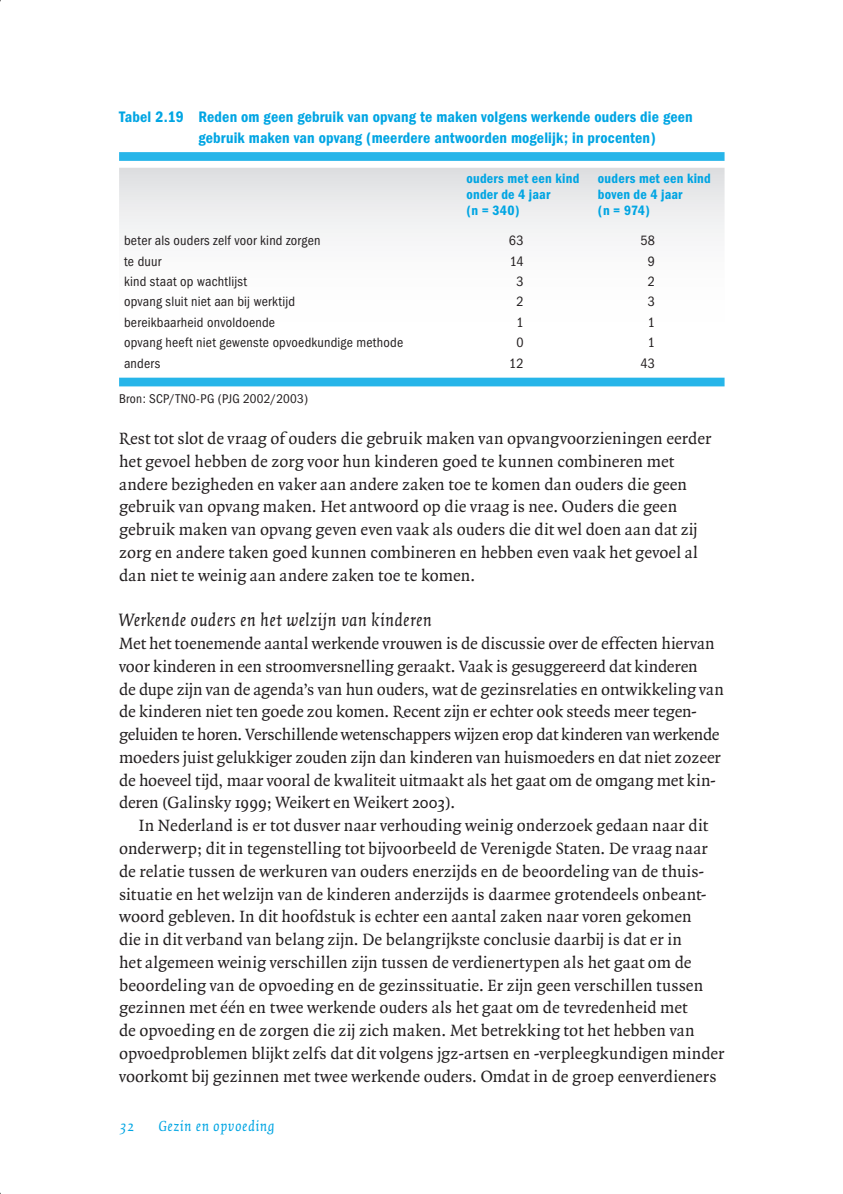
<style>
.page{position:relative;width:843px;height:1194px;background:#fff}
.page>*{position:absolute;margin:0;border:0;box-sizing:border-box;transform-origin:0 0}
.t1{font:italic 19.25px "Quadraat";letter-spacing:.015em;color:#231f20}
.t2{font:17.5px/22.8px "Quadraat";color:#231f20}
.t3{font:600 condensed 15.75px/21px "Franklin Gothic";letter-spacing:.01em;color:#00a5e3}
.t4{font:italic 15.75px "Quadraat";letter-spacing:.04em;color:#00a5e3}
.t5{font:condensed 14px "Franklin Gothic";letter-spacing:.015em;color:#231f20}
.t6{font:600 condensed 14px/15.8px "Franklin Gothic";letter-spacing:.015em;color:#00a5e3}
.t7{font:condensed 13.12px "Franklin Gothic";letter-spacing:.02em;color:#231f20}
</style>
<div class="page">
<div style="left:119px;top:152px;width:605px;height:9px;background:#27b5e9"></div>
<div style="left:119px;top:377px;width:605px;height:9px;background:#27b5e9"></div>
<svg style="left:119px;top:168px;width:605px;height:69px"></svg>
<p class="t3" style="left:198px;top:107px;width:496px;text-indent:-79px">Tabel 2.19 Reden om geen gebruik van opvang te maken volgens werkende ouders die geen gebruik maken van opvang (meerdere antwoorden mogelijk; in procenten)</p>
<p class="t6" style="left:466px;top:171px;width:114px">ouders met een kind onder de 4 jaar<br>(n = 340)</p>
<p class="t6" style="left:598px;top:171px;width:114px">ouders met een kind boven de 4 jaar<br>(n = 974)</p>
<p class="t5" style="left:124px;top:232px;width:198px">beter als ouders zelf voor kind zorgen</p>
<p class="t5" style="left:509px;top:232px;width:16px">63</p>
<p class="t5" style="left:640px;top:232px;width:16px">58</p>
<p class="t5" style="left:124px;top:253px;width:39px">te duur</p>
<p class="t5" style="left:510px;top:253px;width:15px">14</p>
<p class="t5" style="left:648px;top:253px;width:9px">9</p>
<p class="t5" style="left:124px;top:273px;width:124px">kind staat op wachtlijst</p>
<p class="t5" style="left:516px;top:273px;width:9px">3</p>
<p class="t5" style="left:648px;top:273px;width:9px">2</p>
<p class="t5" style="left:124px;top:294px;width:173px">opvang sluit niet aan bij werktijd</p>
<p class="t5" style="left:516px;top:294px;width:9px">2</p>
<p class="t5" style="left:648px;top:294px;width:9px">3</p>
<p class="t5" style="left:124px;top:314px;width:153px">bereikbaarheid onvoldoende</p>
<p class="t5" style="left:516px;top:314px;width:9px">1</p>
<p class="t5" style="left:648px;top:314px;width:9px">1</p>
<p class="t5" style="left:124px;top:335px;width:281px">opvang heeft niet gewenste opvoedkundige methode</p>
<p class="t5" style="left:516px;top:335px;width:9px">0</p>
<p class="t5" style="left:648px;top:335px;width:9px">1</p>
<p class="t5" style="left:124px;top:355px;width:38px">anders</p>
<p class="t5" style="left:509px;top:355px;width:16px">12</p>
<p class="t5" style="left:640px;top:355px;width:16px">43</p>
<p class="t7" style="left:119px;top:391px;width:190px">Bron: SCP/TNO-PG (PJG 2002/2003)</p>
<p class="t2" style="left:119px;top:427px;width:593px">Rest tot slot de vraag of ouders die gebruik maken van opvangvoorzieningen eerder het gevoel hebben de zorg voor hun kinderen goed te kunnen combineren met andere bezigheden en vaker aan andere zaken toe te komen dan ouders die geen gebruik van opvang maken. Het antwoord op die vraag is nee. Ouders die geen gebruik maken van opvang geven even vaak als ouders die dit wel doen aan dat zij zorg en andere taken goed kunnen combineren en hebben even vaak het gevoel al dan niet te weinig aan andere zaken toe te komen.</p>
<p class="t1" style="left:119px;top:610px;width:314px">Werkende ouders en het welzijn van kinderen</p>
<p class="t2" style="left:119px;top:632px;width:606px">Met het toenemende aantal werkende vrouwen is de discussie over de effecten hiervan voor kinderen in een stroomversnelling geraakt. Vaak is gesuggereerd dat kinderen<br>de dupe zijn van de agenda’s van hun ouders, wat de gezinsrelaties en ontwikkeling van de kinderen niet ten goede zou komen. Recent zijn er echter ook steeds meer tegen&shy;geluiden te horen. Verschillende wetenschappers wijzen erop dat kinderen van werkende moeders juist gelukkiger zouden zijn dan kinderen van huismoeders en dat niet zozeer de hoeveel tijd, maar vooral de kwaliteit uitmaakt als het gaat om de omgang met kin&shy;deren (Galinsky 1999; Weikert en Weikert 2003).</p>
<p class="t2" style="left:119px;top:814px;width:607px;text-indent:20px">In Nederland is er tot dusver naar verhouding weinig onderzoek gedaan naar dit onderwerp; dit in tegenstelling tot bijvoorbeeld de Verenigde Staten. De vraag naar de relatie tussen de werkuren van ouders enerzijds en de beoordeling van de thuis&shy;situatie en het welzijn van de kinderen anderzijds is daarmee grotendeels onbeant&shy;woord gebleven. In dit hoofdstuk is echter een aantal zaken naar voren gekomen<br>die in dit verband van belang zijn. De belangrijkste conclusie daarbij is dat er in<br>het algemeen weinig verschillen zijn tussen de verdienertypen als het gaat om de beoordeling van de opvoeding en de gezinssituatie. Er zijn geen verschillen tussen gezinnen met één en twee werkende ouders als het gaat om de tevredenheid met<br>de opvoeding en de zorgen die zij zich maken. Met betrekking tot het hebben van opvoedproblemen blijkt zelfs dat dit volgens jgz-artsen en -verpleegkundigen minder voorkomt bij gezinnen met twee werkende ouders. Omdat in de groep eenverdieners</p>
<p class="t4" style="left:119px;top:1117px;width:17px">32</p>
<p class="t4" style="left:159px;top:1117px;width:117px">Gezin en opvoeding</p>
</div>
